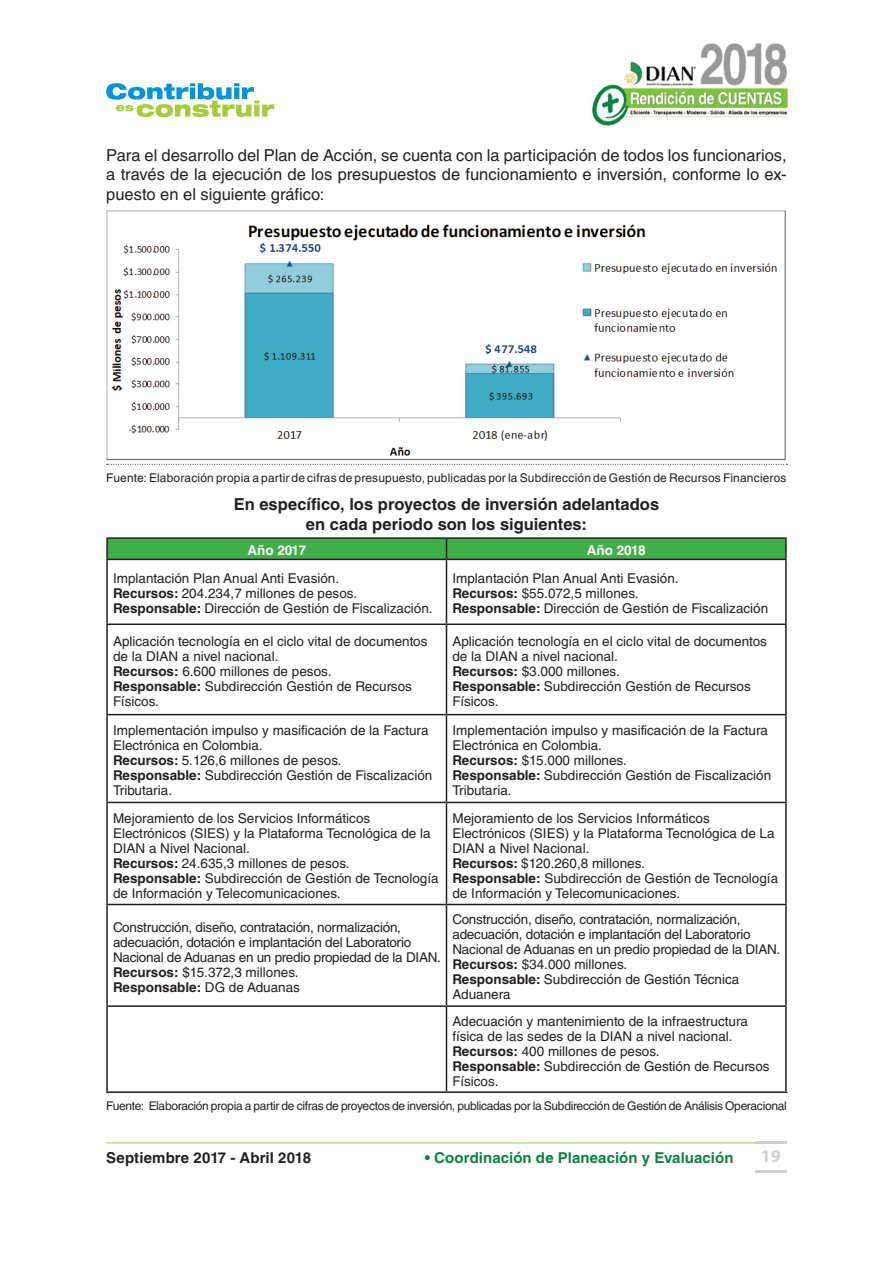
<style>
.page{position:relative;width:893px;height:1263px;background:#fff}
.page>*{position:absolute;margin:0;border:0;box-sizing:border-box;transform-origin:0 0}
.t1{font:700 18px "Myriad Pro";color:#d1d2d4}
.t2{font:16.5px/19.5px "Helvetica LT Std";color:#231f20;text-align:justify}
.t3{font:700 16.5px/19.5px "Helvetica LT Std";color:#231f20;text-align:center}
.t4{font:700 15px "Helvetica LT Std";letter-spacing:.005em;color:#0c8240}
.t5{font:700 15px "Helvetica LT Std";letter-spacing:.01em;color:#231f20}
.t6{font:13.5px/15px "Helvetica LT Std";color:#231f20}
.t7{font:13.5px/15px "Helvetica LT Std";letter-spacing:-.02em;color:#231f20}
.t8{font:700 13.5px "Helvetica LT Std";color:#fff}
.t9{font:12px "Helvetica LT Std";letter-spacing:-.02em;color:#231f20}
.t10{font:12px "Helvetica LT Std";letter-spacing:.015em;color:#231f20}
.s1{font-weight:700}
</style>
<div class="page">
<img style="left:592px;top:43px;width:196px;height:83px">
<svg style="left:106px;top:83px;width:168px;height:34px"></svg>
<hr style="left:106px;top:1142px;width:681px;height:1px;background:#a6ce39">
<hr style="left:755px;top:1141px;width:32px;height:3px;background:#d1d2d4">
<hr style="left:755px;top:1170px;width:32px;height:3px;background:#d1d2d4">
<svg style="left:107px;top:464px;width:680px;height:1px"></svg>
<img style="left:106px;top:210px;width:680px;height:250px">
<hr style="left:106px;top:537px;width:340px;height:2px;background:#231f20">
<hr style="left:106px;top:539px;width:2px;height:20px;background:#231f20">
<hr style="left:446px;top:537px;width:341px;height:2px;background:#231f20">
<svg style="left:107px;top:538px;width:679px;height:21px;background:#3ea546"></svg>
<hr style="left:785px;top:539px;width:2px;height:20px;background:#231f20">
<hr style="left:106px;top:559px;width:340px;height:1px;background:#231f20">
<hr style="left:106px;top:560px;width:2px;height:63px;background:#231f20">
<hr style="left:446px;top:559px;width:341px;height:1px;background:#231f20">
<hr style="left:446px;top:560px;width:1px;height:63px;background:#231f20">
<hr style="left:785px;top:560px;width:2px;height:63px;background:#231f20">
<hr style="left:106px;top:623px;width:340px;height:2px;background:#231f20">
<hr style="left:106px;top:625px;width:2px;height:89px;background:#231f20">
<hr style="left:446px;top:623px;width:341px;height:2px;background:#231f20">
<hr style="left:446px;top:625px;width:1px;height:89px;background:#231f20">
<hr style="left:785px;top:625px;width:2px;height:89px;background:#231f20">
<hr style="left:106px;top:714px;width:340px;height:1px;background:#231f20">
<hr style="left:106px;top:715px;width:2px;height:87px;background:#231f20">
<hr style="left:446px;top:714px;width:341px;height:1px;background:#231f20">
<hr style="left:446px;top:715px;width:1px;height:87px;background:#231f20">
<hr style="left:785px;top:715px;width:2px;height:87px;background:#231f20">
<hr style="left:106px;top:802px;width:340px;height:1px;background:#231f20">
<hr style="left:106px;top:803px;width:2px;height:101px;background:#231f20">
<hr style="left:446px;top:802px;width:341px;height:1px;background:#231f20">
<hr style="left:446px;top:803px;width:1px;height:101px;background:#231f20">
<hr style="left:785px;top:803px;width:2px;height:101px;background:#231f20">
<hr style="left:106px;top:904px;width:340px;height:1px;background:#231f20">
<hr style="left:106px;top:905px;width:2px;height:100px;background:#231f20">
<hr style="left:446px;top:904px;width:341px;height:1px;background:#231f20">
<hr style="left:446px;top:905px;width:1px;height:100px;background:#231f20">
<hr style="left:785px;top:905px;width:2px;height:100px;background:#231f20">
<hr style="left:106px;top:1005px;width:340px;height:2px;background:#231f20">
<hr style="left:106px;top:1007px;width:2px;height:84px;background:#231f20">
<hr style="left:446px;top:1005px;width:341px;height:2px;background:#231f20">
<hr style="left:446px;top:1007px;width:1px;height:84px;background:#231f20">
<hr style="left:785px;top:1007px;width:2px;height:84px;background:#231f20">
<hr style="left:106px;top:1091px;width:340px;height:2px;background:#231f20">
<hr style="left:446px;top:1091px;width:341px;height:2px;background:#231f20">
<svg style="left:108px;top:1092px;width:679px;height:1px"></svg>
<p class="t2" style="left:106px;top:145px;width:682px">Para el desarrollo del Plan de Acción, se cuenta con la participación de todos los funcionarios, a través de la ejecución de los presupuestos de funcionamiento e inversión, conforme lo ex&shy;puesto en el siguiente gráfico:</p>
<p class="t10" style="left:106px;top:470px;width:682px">Fuente: Elaboración propia a partir de cifras de presupuesto, publicadas por la Subdirección de Gestión de Recursos Financieros</p>
<p class="t3" style="left:234px;top:495px;width:427px">En específico, los proyectos de inversión adelantados en cada periodo son los siguientes:</p>
<p class="t8" style="left:247px;top:542px;width:60px">Año 2017</p>
<p class="t8" style="left:587px;top:542px;width:60px">Año 2018</p>
<p class="t6" style="left:113px;top:571px;width:321px">Implantación Plan Anual Anti Evasión.<br><span class="s1">Recursos:</span> 204.234,7 millones de pesos.<br><span class="s1">Responsable:</span> Dirección de Gestión de Fiscalización.</p>
<p class="t6" style="left:452px;top:571px;width:317px">Implantación Plan Anual Anti Evasión.<br><span class="s1">Recursos:</span> $55.072,5 millones.<br><span class="s1">Responsable:</span> Dirección de Gestión de Fiscalización</p>
<p class="t6" style="left:113px;top:634px;width:316px">Aplicación tecnología en el ciclo vital de documentos de la DIAN a nivel nacional.<br><span class="s1">Recursos:</span> 6.600 millones de pesos.<br><span class="s1">Responsable:</span> Subdirección Gestión de Recursos Físicos.</p>
<p class="t6" style="left:452px;top:634px;width:316px">Aplicación tecnología en el ciclo vital de documentos de la DIAN a nivel nacional.<br><span class="s1">Recursos:</span> $3.000 millones.<br><span class="s1">Responsable:</span> Subdirección Gestión de Recursos Físicos.</p>
<p class="t6" style="left:113px;top:723px;width:321px">Implementación impulso y masificación de la Factura Electrónica en Colombia.<br><span class="s1">Recursos:</span> 5.126,6 millones de pesos.<br><span class="s1">Responsable:</span> Subdirección Gestión de Fiscalización Tributaria.</p>
<p class="t6" style="left:452px;top:723px;width:320px">Implementación impulso y masificación de la Factura Electrónica en Colombia.<br><span class="s1">Recursos:</span> $15.000 millones.<br><span class="s1">Responsable:</span> Subdirección Gestión de Fiscalización Tributaria.</p>
<p class="t6" style="left:113px;top:810px;width:327px">Mejoramiento de los Servicios Informáticos Electrónicos (SIES) y la Plataforma Tecnológica de la DIAN a Nivel Nacional.<br><span class="s1">Recursos:</span> 24.635,3 millones de pesos.<br><span class="s1">Responsable:</span> Subdirección de Gestión de Tecnología de Información y Telecomunicaciones.</p>
<p class="t6" style="left:452px;top:810px;width:327px">Mejoramiento de los Servicios Informáticos Electrónicos (SIES) y la Plataforma Tecnológica de La DIAN a Nivel Nacional.<br><span class="s1">Recursos:</span> $120.260,8 millones.<br><span class="s1">Responsable:</span> Subdirección de Gestión de Tecnología de Información y Telecomunicaciones.</p>
<p class="t7" style="left:113px;top:920px;width:329px">Construcción, diseño, contratación, normalización, adecuación, dotación e implantación del Laboratorio Nacional de Aduanas en un predio propiedad de la DIAN.<br><span class="s1">Recursos:</span> $15.372,3 millones.<br><span class="s1">Responsable:</span> DG de Aduanas</p>
<p class="t7" style="left:452px;top:912px;width:329px">Construcción, diseño, contratación, normalización, adecuación, dotación e implantación del Laboratorio Nacional de Aduanas en un predio propiedad de la DIAN.<br><span class="s1">Recursos:</span> $34.000 millones.<br><span class="s1">Responsable:</span> Subdirección de Gestión Técnica Aduanera</p>
<p class="t6" style="left:452px;top:1013px;width:319px">Adecuación y mantenimiento de la infraestructura física de las sedes de la DIAN a nivel nacional.<br><span class="s1">Recursos:</span> 400 millones de pesos.<br><span class="s1">Responsable:</span> Subdirección de Gestión de Recursos Físicos.</p>
<p class="t9" style="left:106px;top:1099px;width:682px">Fuente: Elaboración propia a partir de cifras de proyectos de inversión, publicadas por la Subdirección de Gestión de Análisis Operacional</p>
<p class="t5" style="left:106px;top:1148px;width:206px">Septiembre 2017 - Abril 2018</p>
<p class="t4" style="left:425px;top:1148px;width:310px">• Coordinación de Planeación y Evaluación</p>
<h1 class="t1" style="left:761px;top:1144px;width:21px">19</h1>
</div>
